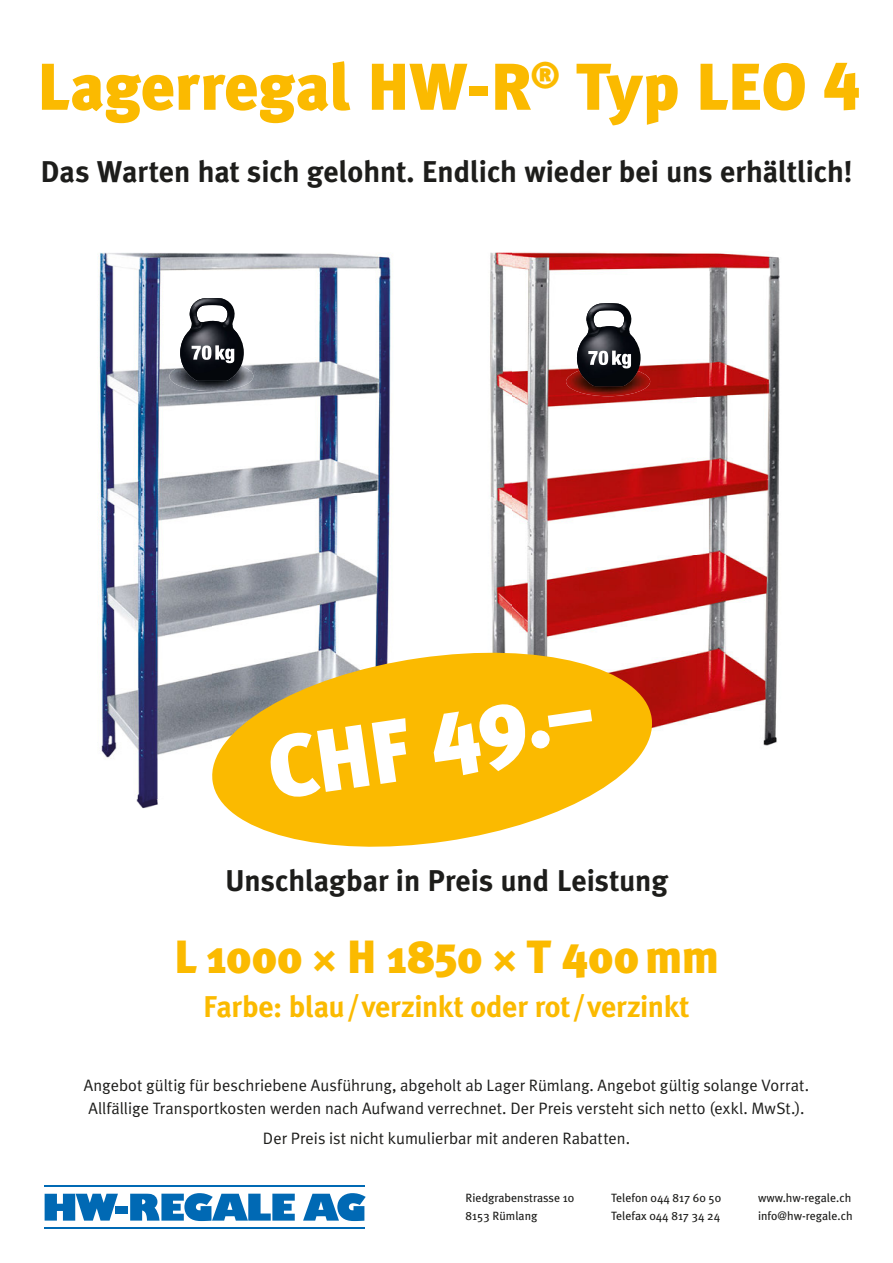
<style>
.page{position:relative;width:893px;height:1263px;background:#fff}
.page>*{position:absolute;margin:0;border:0;box-sizing:border-box;transform-origin:0 0}
.t1{font:900 88.35px "Meta Plus";color:#fff}
.t2{font:900 66px "Meta Plus";letter-spacing:-.005em;color:#fbba00}
.t3{font:900 46.5px "Meta Plus";letter-spacing:-.005em;color:#fbba00}
.t4{font:700 30px "Meta Plus";color:#1d1d1b}
.t5{font:700 30px "Meta Plus";letter-spacing:-.01em;color:#fbba00}
.t6{font:16.5px/22.5px "Meta Plus Normal";color:#1d1d1b}
.t7{font:12px "Meta Plus";color:#1d1d1b}
.s1{font-family:"Futura";font-weight:700;font-stretch:condensed}
</style>
<div class="page">
<img style="left:97px;top:252px;width:294px;height:547px">
<img style="left:136px;top:799px;width:22px;height:10px">
<img style="left:169px;top:366px;width:84px;height:25px">
<svg style="left:180px;top:298px;width:64px;height:83px"></svg>
<img style="left:490px;top:252px;width:290px;height:494px">
<img style="left:566px;top:371px;width:84px;height:25px">
<svg style="left:577px;top:303px;width:64px;height:83px"></svg>
<svg style="left:205px;top:641px;width:454px;height:206px;fill:#fbba00"></svg>
<hr style="left:44px;top:1227px;width:321px;height:2px;background:#0069b4">
<hr style="left:44px;top:1185px;width:321px;height:2px;background:#0069b4">
<svg style="left:45px;top:1194px;width:73px;height:26px"></svg>
<div style="left:115px;top:1206px;width:13px;height:7px;background:#0069b4"></div>
<svg style="left:130px;top:1193px;width:165px;height:28px"></svg>
<svg style="left:303px;top:1193px;width:63px;height:28px"></svg>
<h2 class="t2" style="left:37px;top:48px;width:825px">Lagerregal HW-R<sup>®</sup> Typ LEO 4</h2>
<h3 class="t4" style="left:40px;top:154px;width:814px">Das Warten hat sich gelohnt. Endlich wieder bei uns erhältlich!</h3>
<h1 class="t1" style="left:260px;top:704px;width:328px;rotate:-8deg">CHF 49.–</h1>
<h3 class="t4" style="left:225px;top:863px;width:444px">Unschlagbar in Preis und Leistung</h3>
<h3 class="t3" style="left:174px;top:930px;width:547px">L 1000 <span class="s1">×</span> H 1850 <span class="s1">×</span> T 400 mm</h3>
<h3 class="t5" style="left:203px;top:989px;width:488px">Farbe: blau / verzinkt oder rot / verzinkt</h3>
<p class="t6" style="left:84px;top:1074px;width:727px">Angebot gültig für beschriebene Ausführung, abgeholt ab Lager Rümlang. Angebot gültig solange Vorrat.<br>Allfällige Transportkosten werden nach Aufwand verrechnet. Der Preis versteht sich netto (exkl. MwSt.).</p>
<p class="t6" style="left:263px;top:1126px;width:369px">Der Preis ist nicht kumulierbar mit anderen Rabatten.</p>
<p class="t7" style="left:466px;top:1191px;width:110px">Riedgrabenstrasse 10</p>
<p class="t7" style="left:611px;top:1191px;width:112px">Telefon 044 817 60 50</p>
<p class="t7" style="left:758px;top:1191px;width:95px">www.hw-regale.ch</p>
<p class="t7" style="left:466px;top:1209px;width:73px">8153 Rümlang</p>
<p class="t7" style="left:611px;top:1209px;width:110px">Telefax 044 817 34 24</p>
<p class="t7" style="left:758px;top:1209px;width:96px">info@hw-regale.ch</p>
</div>
